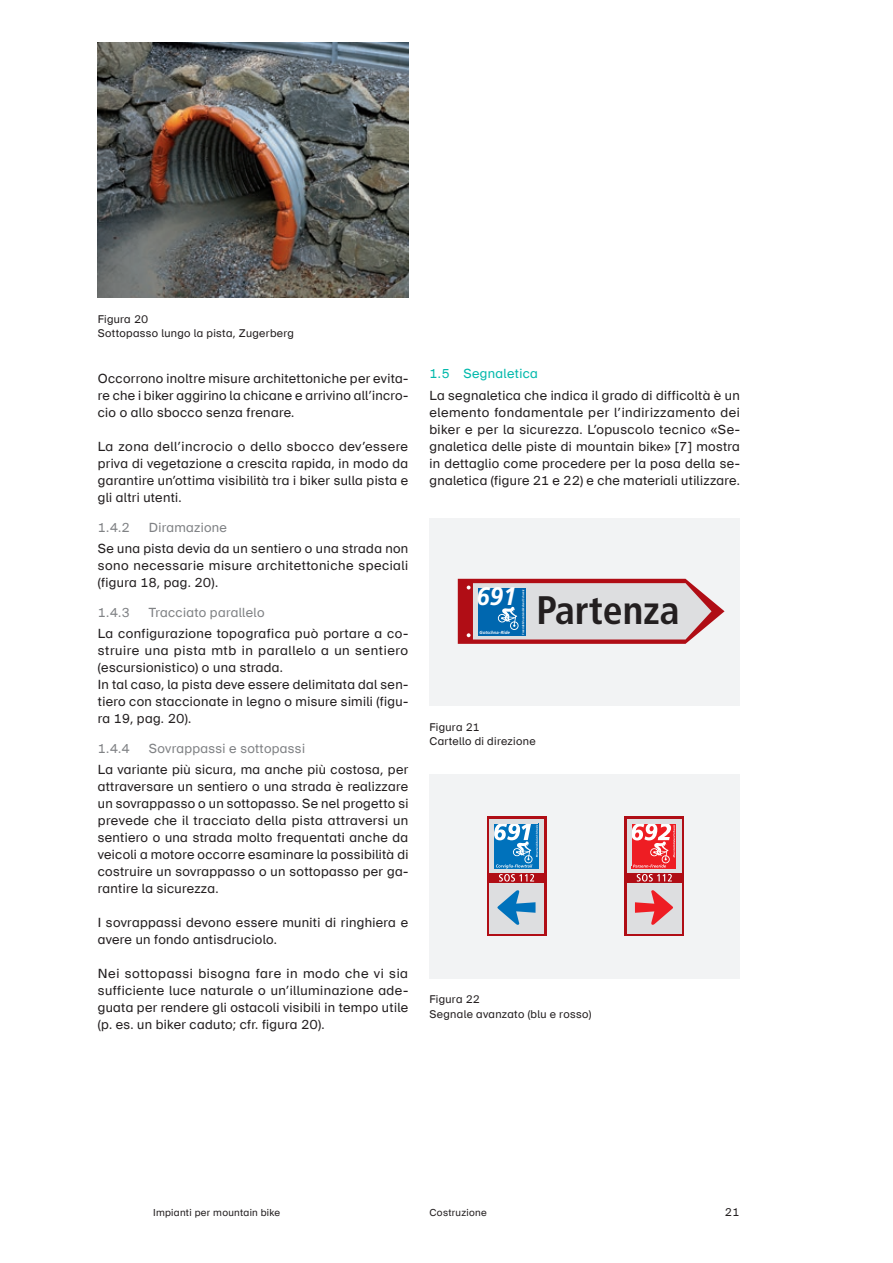
<style>
.page{position:relative;width:893px;height:1263px;background:#fff}
.page>*{position:absolute;margin:0;border:0;box-sizing:border-box;transform-origin:0 0}
.t1{font:700 condensed 39.75px "Frutiger LT Com";color:#231f20}
.t2{font:italic 700 25.2px "Frutiger LT Com";color:#fff;scale:.95 1}
.t3{font:12.75px/17px "BFU Suisse";letter-spacing:.025em;color:#231f20;text-align:justify}
.t4{font:12.75px "BFU Suisse";letter-spacing:.025em;color:#808285}
.t5{font:12.45px "BFU Suisse";color:#808285}
.t6{font:10.8px/14.1px "BFU Suisse";letter-spacing:.03em;color:#231f20}
.t7{font:9.75px "BFU Suisse";letter-spacing:.03em;color:#231f20}
.t8{font:italic 700 4.35px "Frutiger LT Com";color:#fff}
.t9{font:italic 700 2.7px "Frutiger LT Com";color:#fff}
.s1{font-size:10.65px}
.s2{font-size:12.75px}
.s3{font-size:12.45px}
.s4{font-size:12.45px;color:#03b9ac}
.s5{color:#03b9ac}
</style>
<div class="page">
<div style="left:429px;top:519px;width:311px;height:187px;background:#f2f3f4"></div>
<div style="left:429px;top:774px;width:311px;height:204px;background:#f2f3f4"></div>
<div style="left:487px;top:817px;width:59px;height:119px;background:#b00d15"></div>
<div style="left:489px;top:819px;width:55px;height:114px;background:#dddee0"></div>
<div style="left:494px;top:823px;width:45px;height:46px;background:#0072bc"></div>
<svg style="left:494px;top:823px;width:44px;height:45px"></svg>
<div style="left:489px;top:873px;width:55px;height:10px;background:#b00d15"></div>
<svg style="left:497px;top:890px;width:39px;height:35px"></svg>
<svg style="left:499px;top:874px;width:35px;height:7px"></svg>
<svg style="left:624px;top:817px;width:60px;height:119px"></svg>
<div style="left:627px;top:819px;width:54px;height:114px;background:#dddee0"></div>
<div style="left:627px;top:873px;width:55px;height:10px;background:#b00d15"></div>
<svg style="left:635px;top:890px;width:38px;height:35px"></svg>
<svg style="left:632px;top:824px;width:44px;height:45px"></svg>
<svg style="left:631px;top:824px;width:44px;height:43px;background:#f26367"></svg>
<svg style="left:637px;top:874px;width:35px;height:7px"></svg>
<img style="left:98px;top:43px;width:310px;height:255px">
<svg style="left:458px;top:579px;width:266px;height:65px;background:#baa8b4"></svg>
<p class="t6" style="left:98px;top:312px;width:198px">Figura <span class="s1">20<br></span>Sottopasso lungo la pista, Zugerberg</p>
<p class="t3" style="left:98px;top:370px;width:312px">Occorrono inoltre misure architettoniche per evita&shy;re che i biker aggirino la chicane e arrivino all’incro&shy;cio o allo sbocco senza frenare.</p>
<p class="t3" style="left:98px;top:438px;width:312px">La zona dell’incrocio o dello sbocco dev’essere priva di vegetazione a crescita rapida, in modo da garantire un’ottima visibilità tra i biker sulla pista e gli altri utenti.</p>
<p class="t5" style="left:98px;top:520px;width:34px">1<span class="s2">.</span>4<span class="s2">.</span>2</p>
<p class="t4" style="left:149px;top:520px;width:80px">Diramazione</p>
<p class="t3" style="left:98px;top:540px;width:312px">Se una pista devia da un sentiero o una strada non sono necessarie misure architettoniche speciali (figura <span class="s3">18</span>, pag. <span class="s3">20</span>).</p>
<p class="t5" style="left:98px;top:605px;width:34px">1<span class="s2">.</span>4<span class="s2">.</span>3</p>
<p class="t4" style="left:149px;top:605px;width:117px">Tracciato parallelo</p>
<p class="t3" style="left:98px;top:625px;width:312px;text-align:left">La configurazione topografica può portare a co&shy;struire una pista mtb in parallelo a un sentiero (escursionistico) o una strada.<br>In tal caso, la pista deve essere delimitata dal sen&shy;tiero con staccionate in legno o misure simili (figu&shy;ra <span class="s3">19</span>, pag. <span class="s3">20</span>).</p>
<p class="t5" style="left:98px;top:741px;width:34px">1<span class="s2">.</span>4<span class="s2">.</span>4</p>
<p class="t4" style="left:149px;top:741px;width:158px">Sovrappassi e sottopassi</p>
<p class="t3" style="left:98px;top:761px;width:312px">La variante più sicura, ma anche più costosa, per attraversare un sentiero o una strada è realizzare un sovrappasso o un sottopasso. Se nel progetto si prevede che il tracciato della pista attraversi un sentiero o una strada molto frequentati anche da veicoli a motore occorre esaminare la possibilità di costruire un sovrappasso o un sottopasso per ga&shy;rantire la sicurezza.</p>
<p class="t3" style="left:98px;top:914px;width:312px">I sovrappassi devono essere muniti di ringhiera e avere un fondo antisdruciolo.</p>
<p class="t3" style="left:98px;top:965px;width:312px">Nei sottopassi bisogna fare in modo che vi sia sufficiente luce naturale o un’illuminazione ade&shy;guata per rendere gli ostacoli visibili in tempo utile (p. es. un biker caduto; cfr. figura <span class="s3">20</span>).</p>
<p class="t3" style="left:429px;top:363px;width:312px;line-height:21.3px"><span class="s4">1</span><span class="s5">.</span><span class="s4">5</span> <span class="s5">Segnaletica<br></span>La segnaletica che indica il grado di difficoltà è un</p>
<p class="t3" style="left:429px;top:404px;width:312px">elemento fondamentale per l’indirizzamento dei biker e per la sicurezza. L’opuscolo tecnico «Se&shy;gnaletica delle piste di mountain bike» [<span class="s3">7</span>] mostra in dettaglio come procedere per la posa della se&shy;gnaletica (figure <span class="s3">21</span> e <span class="s3">22</span>) e che materiali utilizzare.</p>
<h2 class="t2" style="left:476px;top:582px;width:44px">691</h2>
<p class="t9" style="left:521px;top:634px;width:47px;rotate:-90deg">Freeride Mountainbikeland Schweiz</p>
<p class="t8" style="left:480px;top:630px;width:32px">Gotschna-Ride</p>
<h1 class="t1" style="left:537px;top:587px;width:144px">Partenza</h1>
<p class="t6" style="left:429px;top:720px;width:108px">Figura <span class="s1">21<br></span>Cartello di direzione</p>
<p class="t6" style="left:429px;top:993px;width:163px">Figura <span class="s1">22<br></span>Segnale avanzato (blu e rosso)</p>
<p class="t7" style="left:153px;top:1207px;width:129px">Impianti per mountain bike</p>
<p class="t7" style="left:429px;top:1207px;width:59px">Costruzione</p>
<p class="t6" style="left:725px;top:1205px;width:16px">21</p>
</div>
